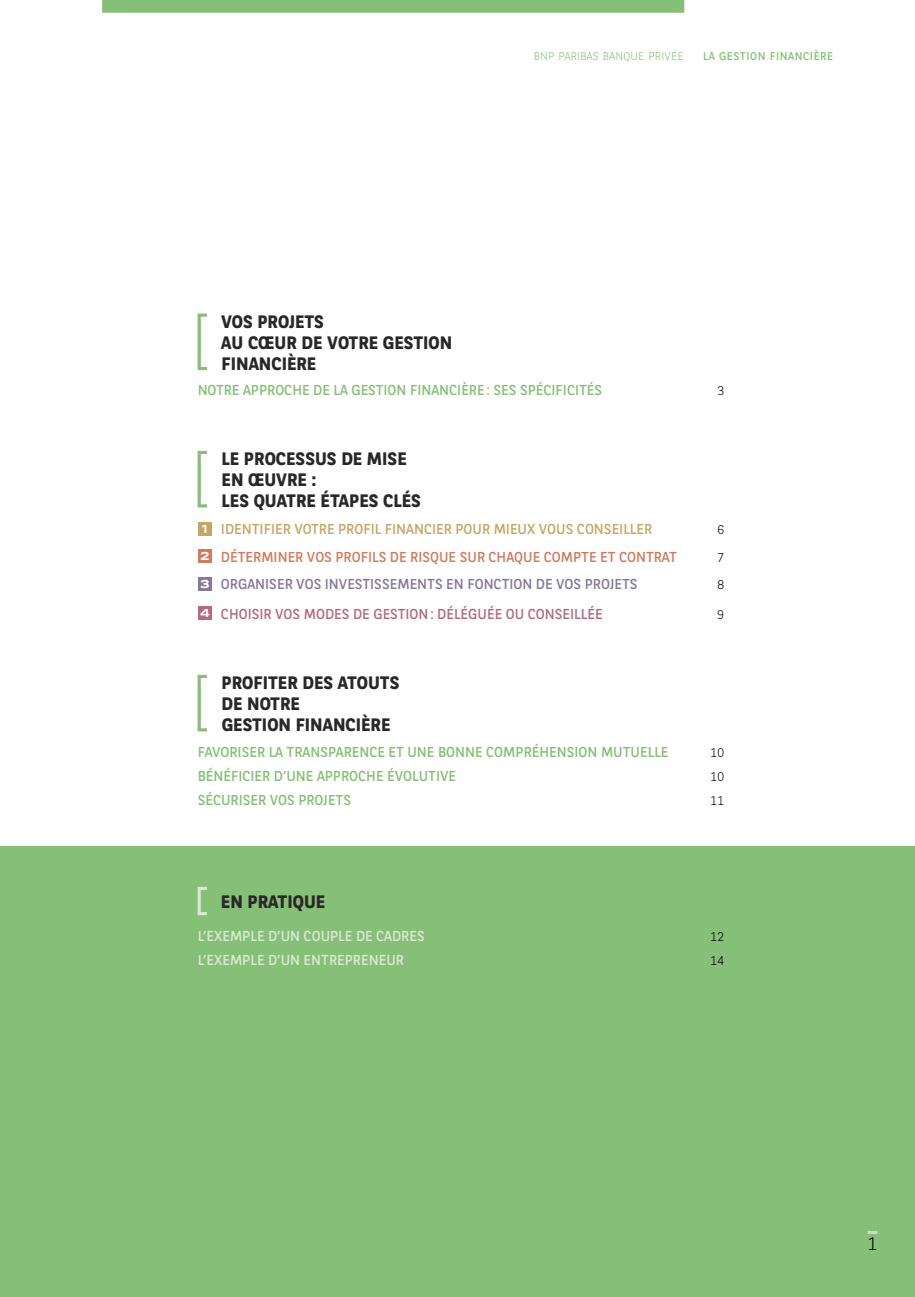
<style>
.page{position:relative;width:915px;height:1297px;background:#fff}
.page>*{position:absolute;margin:0;border:0;box-sizing:border-box;transform-origin:0 0}
.t1{font:700 18px/21px "BNPP Sans";color:#282829}
.t2{font:300 18px "BNPP Sans";color:#000}
.t3{font:14.4px "BNPP Sans";color:#86bf78}
.t4{font:14.4px "BNPP Sans";color:#c6a666}
.t5{font:14.4px "BNPP Sans";color:#ce7b60}
.t6{font:14.4px "BNPP Sans";color:#daead2}
.t7{font:14.4px "BNPP Sans";color:#877895}
.t8{font:14.4px "BNPP Sans";color:#b56b7e}
.t9{font:300 12.6px "BNPP Sans";color:#000}
.t10{font:300 11.25px "BNPP Sans";letter-spacing:.02em;color:#86bf78}
.t11{font:11.25px "BNPP Sans";color:#86bf78}
.s1{font-family:"BNPP Title Sans";font-weight:700;font-size:11.55px;color:#fff}
</style>
<div class="page">
<div style="left:0;top:846px;width:914px;height:451px;background:#86bf78"></div>
<svg style="left:197px;top:887px;width:10px;height:28px"></svg>
<svg style="left:197px;top:313px;width:10px;height:57px"></svg>
<svg style="left:197px;top:451px;width:10px;height:56px"></svg>
<svg style="left:197px;top:675px;width:10px;height:56px"></svg>
<div style="left:198px;top:522px;width:14px;height:13px;background:#c6a666"></div>
<div style="left:198px;top:549px;width:14px;height:14px;background:#ce7b60"></div>
<div style="left:198px;top:606px;width:14px;height:14px;background:#b56b7e"></div>
<div style="left:198px;top:577px;width:14px;height:13px;background:#877895"></div>
<svg style="left:102px;top:0;width:582px;height:13px;background:#88c07a"></svg>
<svg style="left:867px;top:1231px;width:9px;height:3px"></svg>
<p class="t10" style="left:533px;top:48px;width:151px">BNP PARIBAS BANQUE PRIVÉE</p>
<p class="t11" style="left:702px;top:48px;width:31px">LA GESTION</p>
<p class="t11" style="left:769px;top:48px;width:14px">FINANCIÈRE</p>
<p class="t1" style="left:221px;top:310px;width:128px">VOS PROJETS<br>AU CŒUR DE VOTRE</p>
<p class="t1" style="left:383px;top:331px;width:11px">GESTION</p>
<p class="t1" style="left:221px;top:352px;width:11px">FINANC</p>
<p class="t1" style="left:281px;top:352px;width:25px">IÈRE</p>
<p class="t3" style="left:198px;top:380px;width:9px">NOTRE</p>
<p class="t3" style="left:243px;top:380px;width:10px">APPROCHE</p>
<p class="t3" style="left:313px;top:380px;width:56px">DE LA GESTION</p>
<p class="t3" style="left:410px;top:380px;width:16px">FINANCI</p>
<p class="t3" style="left:461px;top:380px;width:41px">ÈRE : SES</p>
<p class="t3" style="left:520px;top:380px;width:50px">SPÉCI FICIT</p>
<p class="t3" style="left:586px;top:380px;width:13px">ÉS</p>
<p class="t9" style="left:717px;top:382px;width:8px">3</p>
<p class="t1" style="left:221px;top:447px;width:201px">LE PROCESSUS DE MISE<br>EN ŒUVRE :<br>LES QUATRE ÉTAPES CLÉS</p>
<p class="t4" style="left:202px;top:519px;width:27px"><span class="s1">1</span> IDENTI</p>
<p class="t4" style="left:263px;top:519px;width:40px">FIER VOTRE</p>
<p class="t4" style="left:338px;top:519px;width:63px">PROFIL FINANCIER</p>
<p class="t4" style="left:455px;top:519px;width:10px">POUR</p>
<p class="t4" style="left:493px;top:519px;width:9px">MIEU</p>
<p class="t4" style="left:527px;top:519px;width:22px">X VOUS</p>
<p class="t4" style="left:576px;top:519px;width:8px">CONSEILLER</p>
<p class="t9" style="left:717px;top:521px;width:8px">6</p>
<p class="t5" style="left:200px;top:547px;width:47px"><span class="s1">2</span> DÉTERMINER</p>
<p class="t5" style="left:307px;top:547px;width:10px">VOS</p>
<p class="t5" style="left:335px;top:547px;width:134px">PROFILS DERISQUESUR</p>
<p class="t5" style="left:488px;top:547px;width:65px">CHAQUECOMPTE</p>
<p class="t5" style="left:600px;top:547px;width:28px">ET CONTRAT</p>
<p class="t9" style="left:717px;top:548px;width:8px">7</p>
<p class="t7" style="left:200px;top:574px;width:56px"><span class="s1">3</span> ORGANISER</p>
<p class="t7" style="left:296px;top:574px;width:10px">VOS</p>
<p class="t7" style="left:325px;top:574px;width:9px">INVESTISSEMENTS</p>
<p class="t7" style="left:446px;top:574px;width:38px">EN FONCTION</p>
<p class="t7" style="left:535px;top:574px;width:30px">DE VOS</p>
<p class="t7" style="left:584px;top:574px;width:9px">PROJETS</p>
<p class="t9" style="left:717px;top:576px;width:8px">8</p>
<p class="t8" style="left:200px;top:604px;width:30px"><span class="s1">4</span> CHOISIR</p>
<p class="t8" style="left:275px;top:604px;width:10px">VOS</p>
<p class="t8" style="left:304px;top:604px;width:10px">MODES</p>
<p class="t8" style="left:353px;top:604px;width:37px">DE GESTION</p>
<p class="t8" style="left:430px;top:604px;width:16px">: DÉLÉ</p>
<p class="t8" style="left:468px;top:604px;width:18px">GUÉE</p>
<p class="t8" style="left:505px;top:604px;width:30px">OU CONSEILLÉE</p>
<p class="t9" style="left:717px;top:605px;width:8px">9</p>
<p class="t1" style="left:221px;top:671px;width:179px">PROFITER DES ATOUTS<br>DE NOTRE<br>GESTION FINANCIÈRE</p>
<p class="t3" style="left:198px;top:742px;width:472px">FAVORISER LA TRANSPARENCE ET UNE BONNE COMPRÉHENSION MUTUELLE</p>
<p class="t9" style="left:710px;top:744px;width:15px">10</p>
<p class="t3" style="left:198px;top:766px;width:260px">BÉNÉFICIER D’UNE APPROCHE ÉVOLUTIVE</p>
<p class="t9" style="left:710px;top:768px;width:15px">10</p>
<p class="t3" style="left:198px;top:790px;width:155px">SÉCURISER VOS PROJETS</p>
<p class="t9" style="left:710px;top:792px;width:15px">11</p>
<p class="t1" style="left:221px;top:890px;width:106px">EN PRATIQUE</p>
<p class="t6" style="left:198px;top:926px;width:228px">L’EXEMPLE D’UN COUPLE DE CADRES</p>
<p class="t9" style="left:710px;top:928px;width:15px">12</p>
<p class="t6" style="left:198px;top:950px;width:208px">L’EXEMPLE D’UN ENTREPRENEUR</p>
<p class="t9" style="left:710px;top:952px;width:15px">14</p>
<p class="t2" style="left:867px;top:1232px;width:11px">1</p>
</div>
